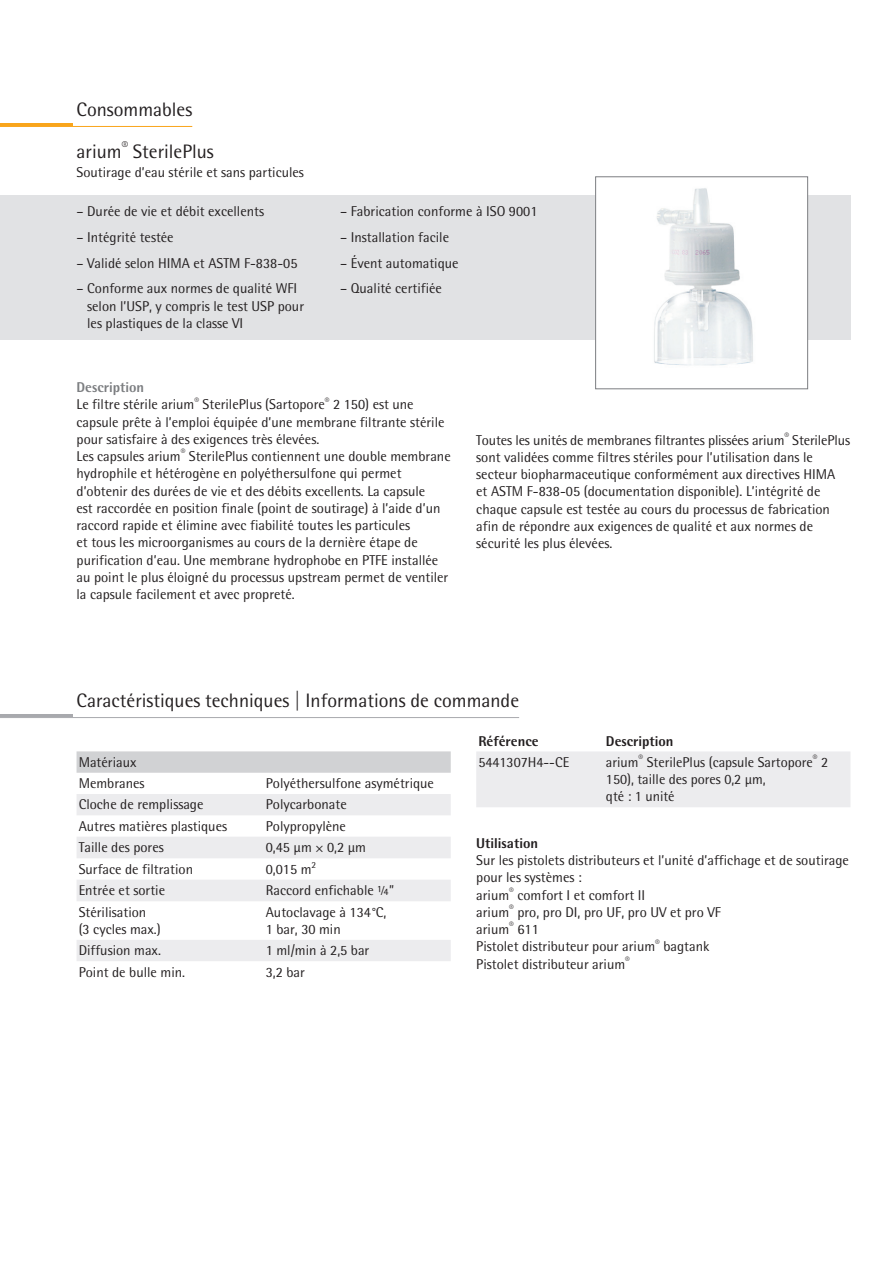
<style>
.page{position:relative;width:893px;height:1263px;background:#fff}
.page>*{position:absolute;margin:0;border:0;box-sizing:border-box;transform-origin:0 0}
.t1{font:19.5px "Sartorius Rotis Sans 2013";color:#231f20}
.t2{font:14.25px/17.2px "Sartorius Rotis Sans 2013";color:#231f20}
.t3{font:800 14.25px "Sartorius Rotis Sans 2013";color:#231f20}
.s1{font-weight:800;color:#7c7e81}
</style>
<div class="page">
<hr style="left:0;top:123px;width:72px;height:3px;background:#f9a51b">
<hr style="left:0;top:126px;width:192px;height:1px;background:#f9a51b">
<div style="left:0;top:195px;width:850px;height:145px;background:#e1e2e4"></div>
<img style="left:597px;top:188px;width:209px;height:178px">
<div style="left:595px;top:176px;width:213px;height:213px;border:1px solid #7c7e81"></div>
<hr style="left:0;top:717px;width:519px;height:1px;background:#a8a9ad">
<hr style="left:0;top:714px;width:72px;height:3px;background:#a8a9ad">
<svg style="left:77px;top:751px;width:374px;height:22px;background:#d2d3d5"></svg>
<svg style="left:77px;top:794px;width:374px;height:167px;fill:#ececee"></svg>
<div style="left:476px;top:751px;width:374px;height:56px;background:#ececee"></div>
<svg style="left:316px;top:846px;width:7px;height:6px"></svg>
<h1 class="t1" style="left:77px;top:97px;width:117px">Consommables</h1>
<h1 class="t1" style="left:77px;top:140px;width:139px">arium<sup>®</sup> SterilePlus</h1>
<p class="t2" style="left:77px;top:163px;width:229px">Soutirage d’eau stérile et sans particules</p>
<p class="t2" style="left:77px;top:202px;width:189px">– Durée de vie et débit excellents</p>
<p class="t2" style="left:77px;top:228px;width:99px">– Intégrité testée</p>
<p class="t2" style="left:77px;top:254px;width:222px">– Validé selon HIMA et ASTM F-838-05</p>
<p class="t2" style="left:87px;top:280px;width:218px;text-indent:-11px">– Conforme aux normes de qualité WFI selon l’USP, y compris le test USP pour les plastiques de la classe VI</p>
<p class="t2" style="left:340px;top:202px;width:199px">– Fabrication conforme à ISO 9001</p>
<p class="t2" style="left:340px;top:228px;width:110px">– Installation facile</p>
<p class="t2" style="left:340px;top:254px;width:120px">– Évent automatique</p>
<p class="t2" style="left:340px;top:280px;width:103px">– Qualité certifiée</p>
<p class="t2" style="left:77px;top:379px;width:376px"><span class="s1">Description<br></span>Le filtre stérile arium<sup>®</sup> SterilePlus (Sartopore<sup>®</sup> 2 150) est une capsule prête à l’emploi équipée d’une membrane filtrante stérile pour satisfaire à des exigences très élevées.<br>Les capsules arium<sup>®</sup> SterilePlus contiennent une double membrane hydrophile et hétérogène en polyéthersulfone qui permet d’obtenir des durées de vie et des débits excellents. La capsule<br>est raccordée en position finale (point de soutirage) à l’aide d’un raccord rapide et élimine avec fiabilité toutes les particules<br>et tous les microorganismes au cours de la dernière étape de purification d’eau. Une membrane hydrophobe en PTFE installée au point le plus éloigné du processus upstream permet de ventiler la capsule facilement et avec propreté.</p>
<p class="t2" style="left:476px;top:431px;width:375px">Toutes les unités de membranes filtrantes plissées arium<sup>®</sup> SterilePlus sont validées comme filtres stériles pour l’utilisation dans le secteur biopharmaceutique conformément aux directives HIMA et ASTM F-838-05 (documentation disponible). L’intégrité de chaque capsule est testée au cours du processus de fabrication afin de répondre aux exigences de qualité et aux normes de sécurité les plus élevées.</p>
<h1 class="t1" style="left:77px;top:688px;width:444px">Caractéristiques techniques | Informations de commande</h1>
<p class="t2" style="left:79px;top:751px;width:67px;line-height:21.3px">Matériaux<br>Membranes</p>
<p class="t2" style="left:266px;top:774px;width:170px">Polyéthersulfone asymétrique</p>
<p class="t2" style="left:79px;top:796px;width:126px">Cloche de remplissage</p>
<p class="t2" style="left:266px;top:796px;width:83px">Polycarbonate</p>
<p class="t2" style="left:79px;top:817px;width:150px">Autres matières plastiques</p>
<p class="t2" style="left:266px;top:817px;width:82px">Polypropylène</p>
<p class="t2" style="left:79px;top:838px;width:87px">Taille des pores</p>
<p class="t2" style="left:266px;top:839px;width:102px">0,45 µm 0,2 µm</p>
<p class="t2" style="left:79px;top:860px;width:116px">Surface de filtration</p>
<p class="t2" style="left:266px;top:860px;width:52px">0,015 m<sup>2</sup></p>
<p class="t2" style="left:79px;top:881px;width:88px">Entrée et sortie</p>
<p class="t2" style="left:266px;top:882px;width:130px">Raccord enfichable ✔”</p>
<p class="t2" style="left:79px;top:903px;width:84px">Stérilisation (3 cycles max.)</p>
<p class="t2" style="left:266px;top:903px;width:122px">Autoclavage à 134°C,<br>1 bar, 30 min</p>
<p class="t2" style="left:79px;top:942px;width:84px">Diffusion max.</p>
<p class="t2" style="left:266px;top:942px;width:105px">1 ml/min à 2,5 bar</p>
<p class="t2" style="left:79px;top:963px;width:108px">Point de bulle min.</p>
<p class="t2" style="left:266px;top:963px;width:41px">3,2 bar</p>
<p class="t3" style="left:478px;top:732px;width:62px">Référence</p>
<p class="t3" style="left:606px;top:732px;width:69px">Description</p>
<p class="t2" style="left:478px;top:753px;width:92px">5441307H4--CE</p>
<p class="t2" style="left:606px;top:753px;width:224px">arium<sup>®</sup> SterilePlus (capsule Sartopore<sup>®</sup> 2<br>150), taille des pores 0,2 µm,<br>qté : 1 unité</p>
<p class="t3" style="left:476px;top:834px;width:63px">Utilisation</p>
<p class="t2" style="left:476px;top:851px;width:374px">Sur les pistolets distributeurs et l’unité d’affichage et de soutirage pour les systèmes :<br>arium<sup>®</sup> comfort I et comfort II<br>arium<sup>®</sup> pro, pro DI, pro UF, pro UV et pro VF<br>arium<sup>®</sup> 611<br>Pistolet distributeur pour arium<sup>®</sup> bagtank<br>Pistolet distributeur arium<sup>®</sup></p>
</div>
